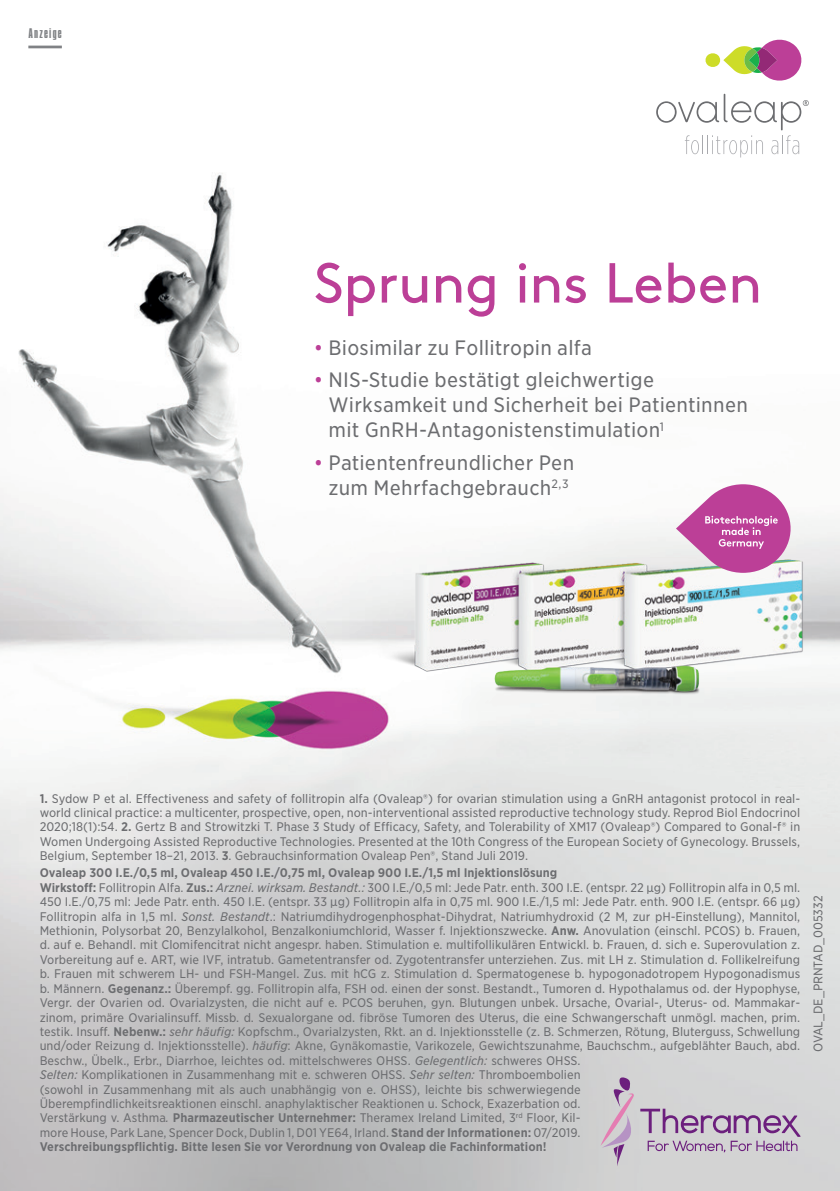
<style>
.page{position:relative;width:840px;height:1191px;background:#fff}
.page>*{position:absolute;margin:0;border:0;box-sizing:border-box;transform-origin:0 0}
.t1{font:56.2px "Brown Std";letter-spacing:-.005em;color:#bc3f97}
.t2{font:20px/25px "Gotham Narrow S Sm";letter-spacing:.01em;color:#6c6d70}
.t3{font:12px/14.4px "Gotham Narrow S Sm";color:#6c6d70;text-align:justify}
.t4{font:12px "Aka Acid GR Compacta";letter-spacing:.1em;color:#808285}
.s1{color:#bc3f97}
.s2{font-weight:700}
.s3{font-style:italic}
</style>
<div class="page">
<img style="left:0;top:39px;width:839px;height:1152px">
<img style="left:373px;top:478px;width:447px;height:244px">
<svg style="left:675px;top:484px;width:119px;height:89px"></svg>
<svg style="left:704px;top:40px;width:99px;height:43px"></svg>
<svg style="left:655px;top:94px;width:153px;height:63px"></svg>
<svg style="left:600px;top:1077px;width:200px;height:89px;background:#c8bfca"></svg>
<hr style="left:28px;top:46px;width:34px;height:2px;background:#808285">
<p class="t4" style="left:28px;top:26px;width:35px">Anzeige</p>
<h1 class="t1" style="left:313px;top:250px;width:450px">Sprung ins Leben</h1>
<h2 class="t2" style="left:313px;top:335px;width:280px"><span class="s1">•</span> Biosimilar zu Follitropin alfa</h2>
<h2 class="t2" style="left:328px;top:367px;width:421px;text-indent:-15px"><span class="s1">•</span> NIS-Studie bestätigt gleichwertige<br>Wirksamkeit und Sicherheit bei Patientinnen mit GnRH-Antagonistenstimulation<sup>1</sup></h2>
<h2 class="t2" style="left:313px;top:449px;width:262px;text-align:center"><span class="s1">•</span> Patientenfreundlicher Pen zum Mehrfachgebrauch<sup>2,3</sup></h2>
<p class="t3" style="left:40px;top:790px;width:761px"><span class="s2">1.</span> Sydow P et al. Effectiveness and safety of follitropin alfa (Ovaleap®) for ovarian stimulation using a GnRH antagonist protocol in real&shy;world clinical practice: a multicenter, prospective, open, non-interventional assisted reproductive technology study. Reprod Biol Endocrinol 2020;18(1):54. <span class="s2">2.</span> Gertz B and Strowitzki T. Phase 3 Study of Efficacy, Safety, and Tolerability of XM17 (Ovaleap®) Compared to Gonal-f® in Women Undergoing Assisted Reproductive Technologies. Presented at the 10th Congress of the European Society of Gynecology. Brussels, Belgium, September 18–21, 2013. <span class="s2">3</span>. Gebrauchsinformation Ovaleap Pen®, Stand Juli 2019.</p>
<p class="t3" style="left:40px;top:865px;width:761px;text-align:left"><span class="s2">Ovaleap 300 I.E./0,5 ml, Ovaleap 450 I.E./0,75 ml, Ovaleap 900 I.E./1,5 ml Injektionslösung<br>Wirkstoff:</span> Follitropin Alfa. <span class="s2">Zus.:</span> <span class="s3">Arznei. wirksam. Bestandt.:</span> 300 I.E./0,5 ml: Jede Patr. enth. 300 I.E. (entspr. 22 μg) Follitropin alfa in 0,5 ml.<br>450 I.E./0,75 ml: Jede Patr. enth. 450 I.E. (entspr. 33 μg) Follitropin alfa in 0,75 ml. 900 I.E./1,5 ml: Jede Patr. enth. 900 I.E. (entspr. 66 μg)<br>Follitropin alfa in 1,5 ml. <span class="s3">Sonst. Bestandt</span>.: Natriumdihydrogenphosphat-Dihydrat, Natriumhydroxid (2 M, zur pH-Einstellung), Mannitol, Methionin, Polysorbat 20, Benzylalkohol, Benzalkoniumchlorid, Wasser f. Injektionszwecke. <span class="s2">Anw.</span> Anovulation (einschl. PCOS) b. Frauen, d. auf e. Behandl. mit Clomifencitrat nicht angespr. haben. Stimulation e. multifollikulären Entwickl. b. Frauen, d. sich e. Superovulation z.<br>Vorbereitung auf e. ART, wie IVF, intratub. Gametentransfer od. Zygotentransfer unterziehen. Zus. mit LH z. Stimulation d. Follikelreifung b. Frauen mit schwerem LH- und FSH-Mangel. Zus. mit hCG z. Stimulation d. Spermatogenese b. hypogonadotropem Hypogonadismus b. Männern. <span class="s2">Gegenanz.:</span> Überempf. gg. Follitropin alfa, FSH od. einen der sonst. Bestandt., Tumoren d. Hypothalamus od. der Hypophyse, Vergr. der Ovarien od. Ovarialzysten, die nicht auf e. PCOS beruhen, gyn. Blutungen unbek. Ursache, Ovarial-, Uterus- od. Mammakar&shy;zinom, primäre Ovarialinsuff. Missb. d. Sexualorgane od. fibröse Tumoren des Uterus, die eine Schwangerschaft unmögl. machen, prim. testik. Insuff. <span class="s2">Nebenw.:</span> <span class="s3">sehr häufig:</span> Kopfschm., Ovarialzysten, Rkt. an d. Injektionsstelle (z. B. Schmerzen, Rötung, Bluterguss, Schwellung und/oder Reizung d. Injektionsstelle). <span class="s3">häufig</span>: Akne, Gynäkomastie, Varikozele, Gewichtszunahme, Bauchschm., aufgeblähter Bauch, abd.<br>Beschw., Übelk., Erbr., Diarrhoe, leichtes od. mittelschweres OHSS. <span class="s3">Gelegentlich:</span> schweres OHSS.<br><span class="s3">Selten:</span> Komplikationen in Zusammenhang mit e. schweren OHSS. <span class="s3">Sehr selten:</span> Thromboembolien<br>(sowohl in Zusammenhang mit als auch unabhängig von e. OHSS), leichte bis schwerwiegende<br>Überempfindlichkeitsreaktionen einschl. anaphylaktischer Reaktionen u. Schock, Exazerbation od.<br>Verstärkung v. Asthma<span class="s3">.</span> <span class="s2">Pharmazeutischer Unternehmer:</span> Theramex Ireland Limited, 3<sup>rd</sup> Floor, Kil-<br>more House, Park Lane, Spencer Dock, Dublin 1, D01 YE64, Irland. <span class="s2">Stand der Informationen:</span> 07/2019.<br><span class="s2">Verschreibungspflichtig. Bitte lesen Sie vor Verordnung von Ovaleap die Fachinformation!</span></p>
<p class="t3" style="left:810px;top:1051px;width:157px;rotate:-90deg">OVAL_DE_PRNTAD_005332</p>
</div>
